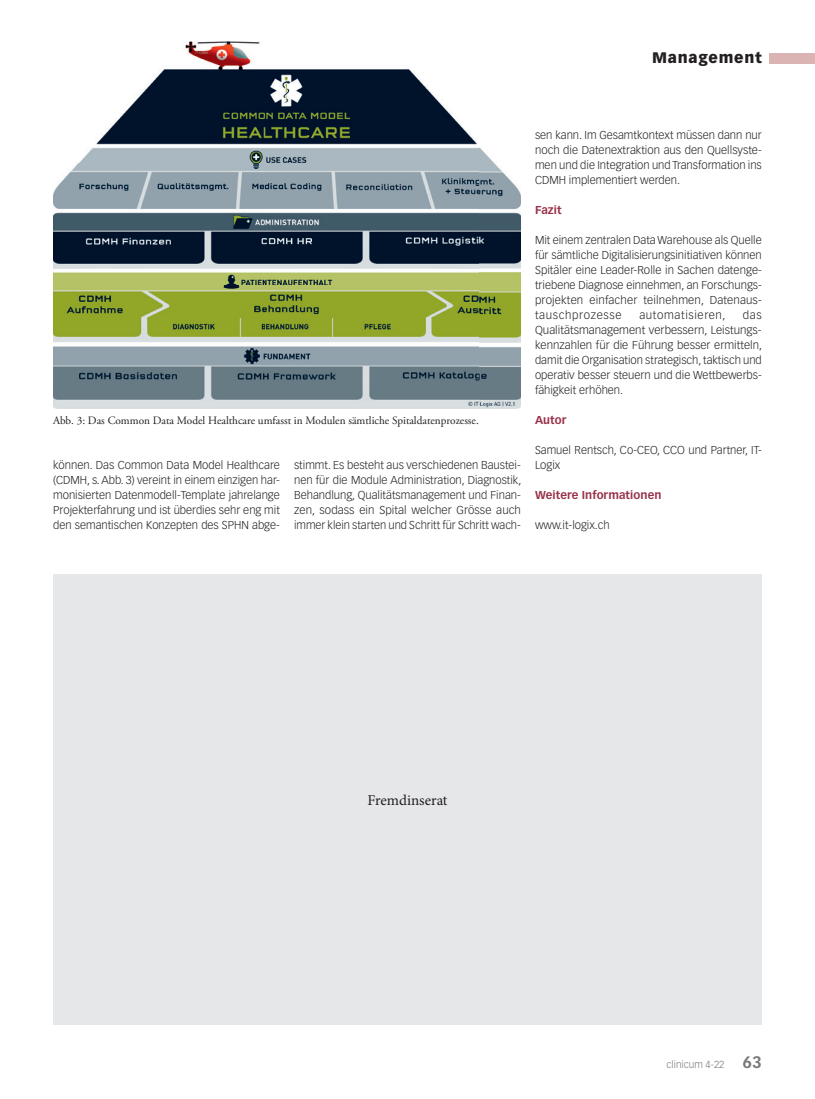
<style>
.page{position:relative;width:815px;height:1099px;background:#fff}
.page>*{position:absolute;margin:0;border:0;box-sizing:border-box;transform-origin:0 0}
.t1{font:15px "Minion Pro";color:#231f20}
.t2{font:900 15px "Vectora LT Std";letter-spacing:.05em;color:#231f20}
.t3{font:300 11.25px/15px "Vectora LT Std";color:#231f20;text-align:justify}
.t4{font:11.25px "Adobe Garamond Pro";color:#231f20}
.t5{font:700 11.25px "Vectora LT Std";letter-spacing:.005em;color:#983249}
.t6{font:300 11.25px "Vectora LT Std";letter-spacing:.055em;color:#231f20}
.t7{font:300 10px "Vectora LT Std";color:#76787b}
.s1{font-weight:700;font-size:16.25px}
</style>
<div class="page">
<div style="left:770px;top:53px;width:45px;height:10px;background:#d9b4b3"></div>
<img style="left:53px;top:41px;width:468px;height:367px">
<div style="left:53px;top:574px;width:709px;height:450px;background:#e6e7e9"></div>
<h1 class="t2" style="left:652px;top:49px;width:111px">Management</h1>
<p class="t4" style="left:53px;top:414px;width:427px">Abb. 3: Das Common Data Model Healthcare umfasst in Modulen sämtliche Spitaldatenprozesse.</p>
<p class="t3" style="left:53px;top:458px;width:228px">können. Das Common Data Model Healthcare (CDMH, s. Abb. 3) vereint in einem einzigen har&shy;monisierten Datenmodell-Template jahrelange Projekterfahrung und ist überdies sehr eng mit den semantischen Konzepten des SPHN abge-</p>
<p class="t3" style="left:294px;top:458px;width:229px">stimmt. Es besteht aus verschiedenen Baustei&shy;nen für die Module Administration, Diagnostik, Behandlung, Qualitätsmanagement und Finan&shy;zen, sodass ein Spital welcher Grösse auch immer klein starten und Schritt für Schritt wach-</p>
<p class="t3" style="left:535px;top:128px;width:228px">sen kann. Im Gesamtkontext müssen dann nur noch die Datenextraktion aus den Quellsyste&shy;men und die Integration und Transformation ins CDMH implementiert werden.</p>
<p class="t5" style="left:535px;top:203px;width:28px">Fazit</p>
<p class="t3" style="left:535px;top:233px;width:228px">Mit einem zentralen Data Warehouse als Quelle für sämtliche Digitalisierungsinitiativen können Spitäler eine Leader-Rolle in Sachen datenge&shy;triebene Diagnose einnehmen, an Forschungs&shy;projekten einfacher teilnehmen, Datenaus&shy;tauschprozesse</p>
<p class="t3" style="left:535px;top:308px;width:229px;text-indent:208px">das Qualitätsmanagement verbessern, Leistungs&shy;kennzahlen für die Führung besser ermitteln, damit die Organisation strategisch, taktisch und operativ besser steuern und die Wettbewerbs&shy;fähigkeit erhöhen.</p>
<p class="t5" style="left:535px;top:413px;width:33px">Autor</p>
<p class="t3" style="left:535px;top:443px;width:228px">Samuel Rentsch, Co-CEO, CCO und Partner, IT-<br>Logix</p>
<p class="t5" style="left:535px;top:488px;width:128px">Weitere Informationen</p>
<p class="t3" style="left:535px;top:518px;width:76px">www.it-logix.ch</p>
<p class="t6" style="left:639px;top:309px;width:88px">automatisieren,</p>
<h1 class="t1" style="left:367px;top:790px;width:82px">Fremdinserat</h1>
<p class="t7" style="left:667px;top:1058px;width:97px">clinicum 4-22 <span class="s1">63</span></p>
</div>
